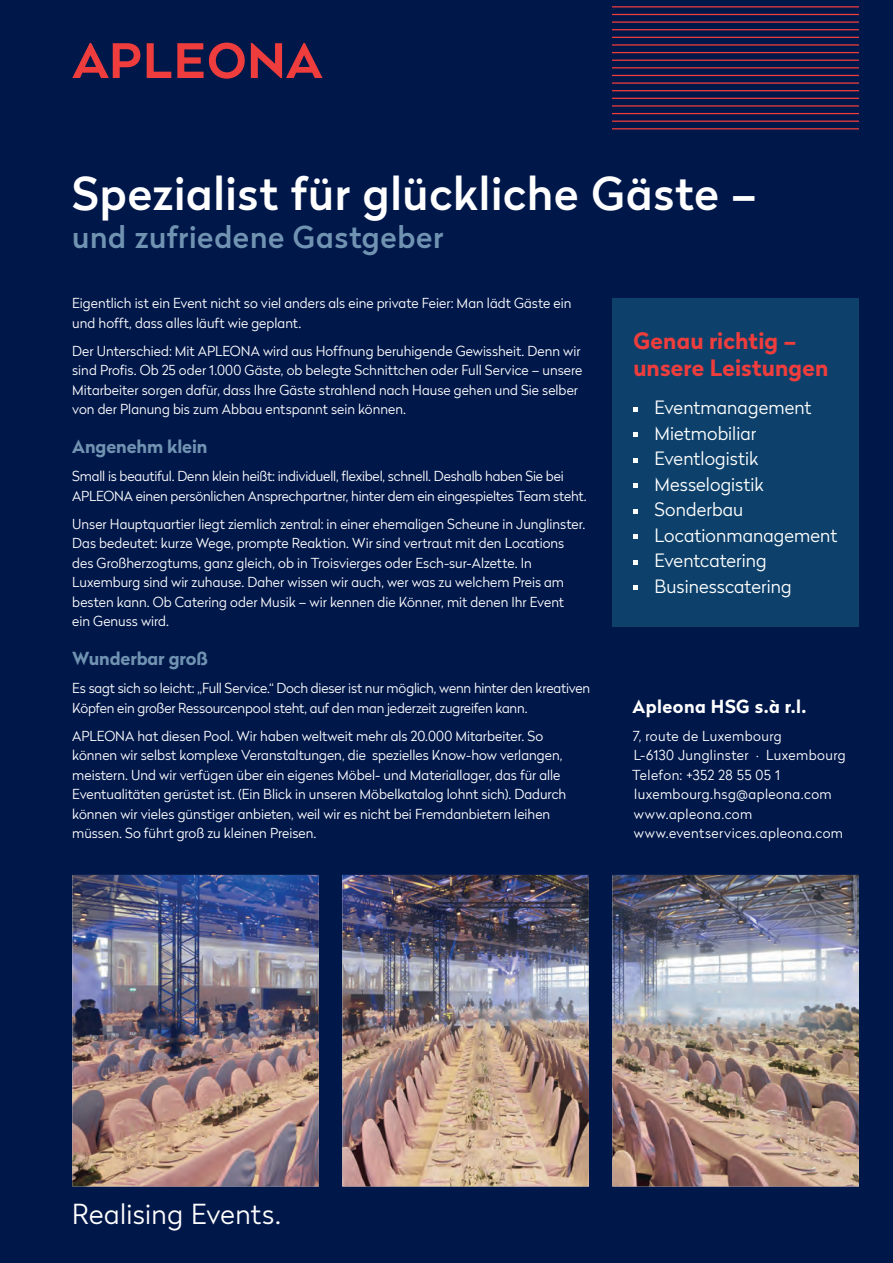
<style>
.page{position:relative;width:893px;height:1263px;background:#00174a}
.page>*{position:absolute;margin:0;border:0;box-sizing:border-box;transform-origin:0 0}
.t1{font:500 45px "Radikal";letter-spacing:.015em;color:#fff}
.t2{font:500 30px "Radikal";letter-spacing:.02em;color:#7193b2}
.t3{font:300 27px "Radikal";letter-spacing:.01em;color:#fff}
.t4{font:700 22.5px/27px "Radikal";letter-spacing:.005em;color:#ee3d3c}
.t5{font:300 18px/25.5px "Radikal";letter-spacing:.005em;color:#fff}
.t6{font:700 18px "Radikal";letter-spacing:-.005em;color:#7193b2}
.t7{font:700 18px "Radikal";letter-spacing:.025em;color:#fff}
.t8{font:300 13.5px/19.5px "Radikal";color:#fff}
.t9{font:300 13.5px/19.5px "Radikal";letter-spacing:.03em;color:#fff}
</style>
<div class="page">
<div style="left:612px;top:298px;width:247px;height:329px;background:#0d416b"></div>
<svg style="left:72px;top:43px;width:251px;height:36px"></svg>
<svg style="left:633px;top:407px;width:5px;height:4px"></svg>
<svg style="left:633px;top:433px;width:5px;height:4px"></svg>
<svg style="left:633px;top:458px;width:5px;height:4px"></svg>
<svg style="left:633px;top:484px;width:5px;height:4px"></svg>
<svg style="left:633px;top:509px;width:5px;height:4px"></svg>
<svg style="left:633px;top:535px;width:5px;height:4px"></svg>
<svg style="left:633px;top:560px;width:5px;height:4px"></svg>
<svg style="left:633px;top:586px;width:5px;height:4px"></svg>
<img style="left:72px;top:875px;width:787px;height:311px">
<hr style="left:612px;top:29px;width:247px;height:1px;background:#ee3d3c">
<hr style="left:612px;top:82px;width:247px;height:2px;background:#ee3d3c">
<hr style="left:612px;top:21px;width:247px;height:2px;background:#ee3d3c">
<hr style="left:612px;top:75px;width:247px;height:1px;background:#ee3d3c">
<hr style="left:612px;top:128px;width:247px;height:1px;background:#ee3d3c">
<hr style="left:612px;top:174px;width:247px;height:1px;background:#ee3d3c">
<hr style="left:612px;top:14px;width:247px;height:1px;background:#ee3d3c">
<hr style="left:612px;top:67px;width:247px;height:1px;background:#ee3d3c">
<hr style="left:612px;top:121px;width:247px;height:1px;background:#ee3d3c">
<hr style="left:612px;top:166px;width:247px;height:1px;background:#ee3d3c">
<hr style="left:612px;top:6px;width:247px;height:1px;background:#ee3d3c">
<hr style="left:612px;top:60px;width:247px;height:1px;background:#ee3d3c">
<hr style="left:612px;top:113px;width:247px;height:1px;background:#ee3d3c">
<hr style="left:612px;top:159px;width:247px;height:1px;background:#ee3d3c">
<hr style="left:612px;top:52px;width:247px;height:1px;background:#ee3d3c">
<hr style="left:612px;top:105px;width:247px;height:2px;background:#ee3d3c">
<hr style="left:612px;top:151px;width:247px;height:1px;background:#ee3d3c">
<hr style="left:612px;top:44px;width:247px;height:2px;background:#ee3d3c">
<hr style="left:612px;top:98px;width:247px;height:1px;background:#ee3d3c">
<hr style="left:612px;top:143px;width:247px;height:1px;background:#ee3d3c">
<hr style="left:612px;top:37px;width:247px;height:1px;background:#ee3d3c">
<hr style="left:612px;top:90px;width:247px;height:1px;background:#ee3d3c">
<hr style="left:612px;top:136px;width:247px;height:1px;background:#ee3d3c">
<hr style="left:612px;top:0;width:247px;height:1px;background:#ee3d3c">
<h1 class="t1" style="left:72px;top:162px;width:686px">Spezialist für glückliche Gäste –</h1>
<h2 class="t2" style="left:72px;top:215px;width:373px">und zufriedene Gastgeber</h2>
<p class="t8" style="left:72px;top:293px;width:501px">Eigentlich ist ein Event nicht so viel anders als eine private Feier: Man lädt Gäste ein und hofft, dass alles läuft wie geplant.</p>
<p class="t8" style="left:72px;top:341px;width:511px">Der Unterschied: Mit APLEONA wird aus Hoffnung beruhigende Gewissheit. Denn wir sind Profis. Ob 25 oder 1.000 Gäste, ob belegte Schnittchen oder Full Service – unsere Mitarbeiter sorgen dafür, dass Ihre Gäste strahlend nach Hause gehen und Sie selber von der Planung bis zum Abbau entspannt sein können.</p>
<h3 class="t6" style="left:72px;top:434px;width:137px">Angenehm klein</h3>
<p class="t8" style="left:72px;top:466px;width:516px">Small is beautiful. Denn klein heißt: individuell, flexibel, schnell. Deshalb haben Sie bei<br>APLEONA einen persönlichen Ansprechpartner, hinter dem ein eingespieltes Team steht.</p>
<p class="t8" style="left:72px;top:514px;width:514px">Unser Hauptquartier liegt ziemlich zentral: in einer ehemaligen Scheune in Junglinster.<br>Das bedeutet: kurze Wege, prompte Reaktion. Wir sind vertraut mit den Locations des Großherzogtums, ganz gleich, ob in Troisvierges oder Esch-sur-Alzette. In Luxemburg sind wir zuhause. Daher wissen wir auch, wer was zu welchem Preis am besten kann. Ob Catering oder Musik – wir kennen die Könner, mit denen Ihr Event ein Genuss wird.</p>
<h3 class="t6" style="left:72px;top:646px;width:137px">Wunderbar groß</h3>
<p class="t8" style="left:72px;top:678px;width:519px">Es sagt sich so leicht: „Full Service.“ Doch dieser ist nur möglich, wenn hinter den kreativen<br>Köpfen ein großer Ressourcenpool steht, auf den man jederzeit zugreifen kann.</p>
<p class="t8" style="left:72px;top:726px;width:495px">APLEONA hat diesen Pool. Wir haben weltweit mehr als 20.000 Mitarbeiter. So können wir selbst komplexe Veranstaltungen, die spezielles Know-how verlangen, meistern. Und wir verfügen über ein eigenes Möbel- und Materiallager, das für alle Eventualitäten gerüstet ist. (Ein Blick in unseren Möbelkatalog lohnt sich). Dadurch können wir vieles günstiger anbieten, weil wir es nicht bei Fremdanbietern leihen müssen. So führt groß zu kleinen Preisen.</p>
<h3 class="t4" style="left:633px;top:326px;width:196px">Genau richtig – unsere Leistungen</h3>
<h3 class="t5" style="left:655px;top:394px;width:184px">Eventmanagement<br>Mietmobiliar<br>Eventlogistik<br>Messelogistik<br>Sonderbau<br>Locationmanagement<br>Eventcatering<br>Businesscatering</h3>
<h3 class="t7" style="left:632px;top:693px;width:176px">Apleona HSG s.à r.l.</h3>
<p class="t9" style="left:632px;top:726px;width:215px">7, route de Luxembourg<br>L-6130 Junglinster · Luxembourg<br>Telefon: +352 28 55 05 1 luxembourg.hsg@apleona.com www.apleona.com www.eventservices.apleona.com</p>
<h3 class="t3" style="left:72px;top:1195px;width:210px">Realising Events.</h3>
</div>
